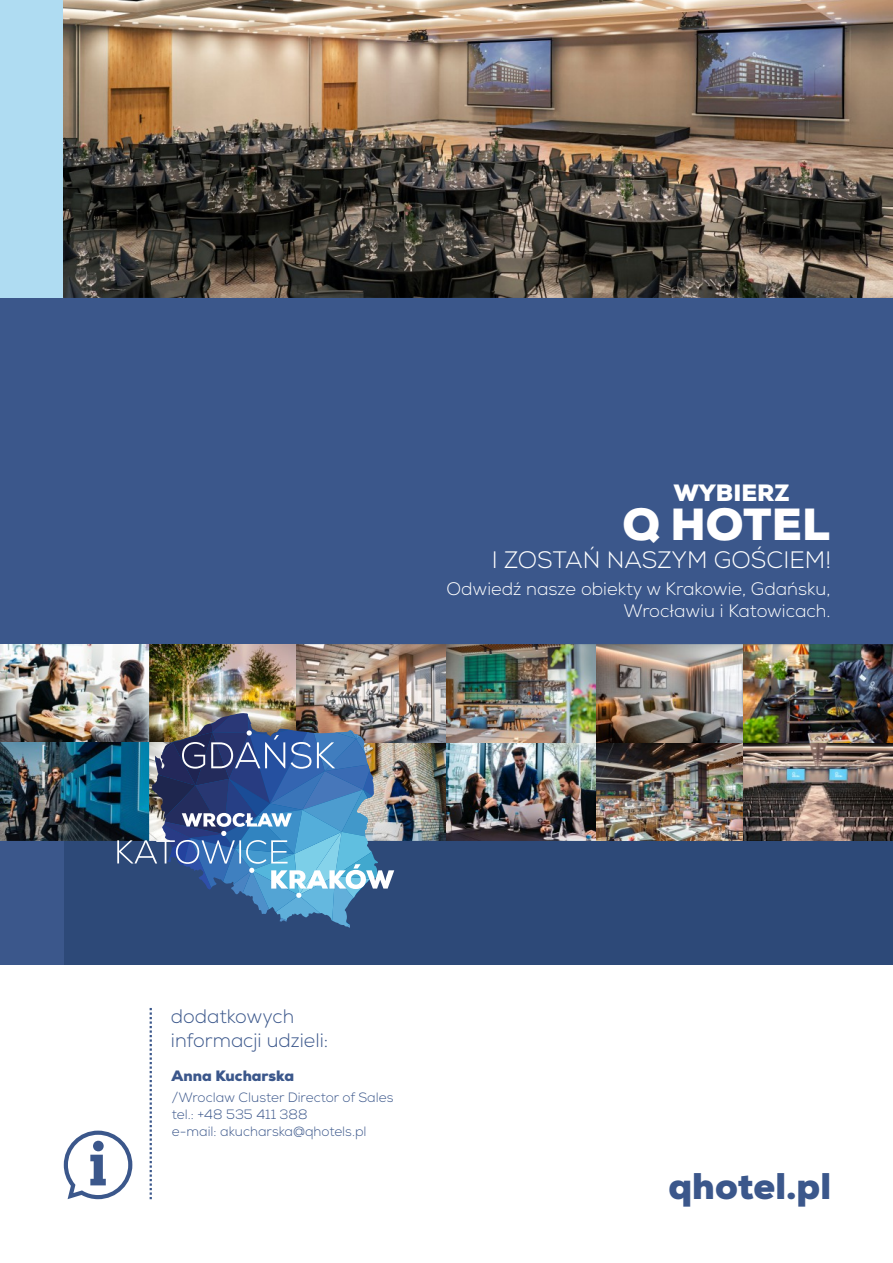
<style>
.page{position:relative;width:893px;height:1263px;background:#fff}
.page>*{position:absolute;margin:0;border:0;box-sizing:border-box;transform-origin:0 0}
.t1{font:900 45px "Nexa";color:#fff}
.t2{font:900 37.05px "Nexa";color:#3b578b}
.t3{font:300 23.7px "Nexa";color:#fff}
.t4{font:900 23.55px "Nexa";color:#fff}
.t5{font:300 19.5px/24px "Nexa";color:#3b578b}
.t6{font:300 18.15px/22.2px "Nexa";color:#fff;text-align:right}
.t7{font:900 15px "Nexa";color:#3b578b}
.t8{font:300 13.5px/16.6px "Nexa";color:#3b578b}
</style>
<div class="page">
<div style="left:0;top:298px;width:893px;height:667px;background:#3b578b"></div>
<svg style="left:150px;top:1008px;width:2px;height:191px"></svg>
<div style="left:64px;top:840px;width:828px;height:125px;background:#2d4978"></div>
<img style="left:0;top:644px;width:893px;height:196px">
<div style="left:0;top:0;width:64px;height:298px;background:#afdcf2"></div>
<img style="left:64px;top:0;width:829px;height:298px">
<img style="left:117px;top:713px;width:277px;height:215px">
<svg style="left:64px;top:1130px;width:68px;height:69px"></svg>
<h3 class="t4" style="left:674px;top:483px;width:117px">WYBIERZ</h3>
<h1 class="t1" style="left:623px;top:506px;width:209px">Q HOTEL</h1>
<h3 class="t3" style="left:492px;top:550px;width:341px">I ZOSTAŃ NASZYM GOŚCIEM!</h3>
<h3 class="t6" style="left:446px;top:579px;width:386px">Odwiedź nasze obiekty w Krakowie, Gdańsku,<br>Wrocławiu i Katowicach.</h3>
<h3 class="t5" style="left:171px;top:1006px;width:159px">dodatkowych informacji udzieli:</h3>
<p class="t7" style="left:172px;top:1069px;width:124px">Anna Kucharska</p>
<p class="t8" style="left:172px;top:1091px;width:223px">/Wroclaw Cluster Director of Sales tel.: +48 535 411 388<br>e-mail: akucharska@qhotels.pl</p>
<h2 class="t2" style="left:668px;top:1171px;width:164px">qhotel.pl</h2>
</div>
